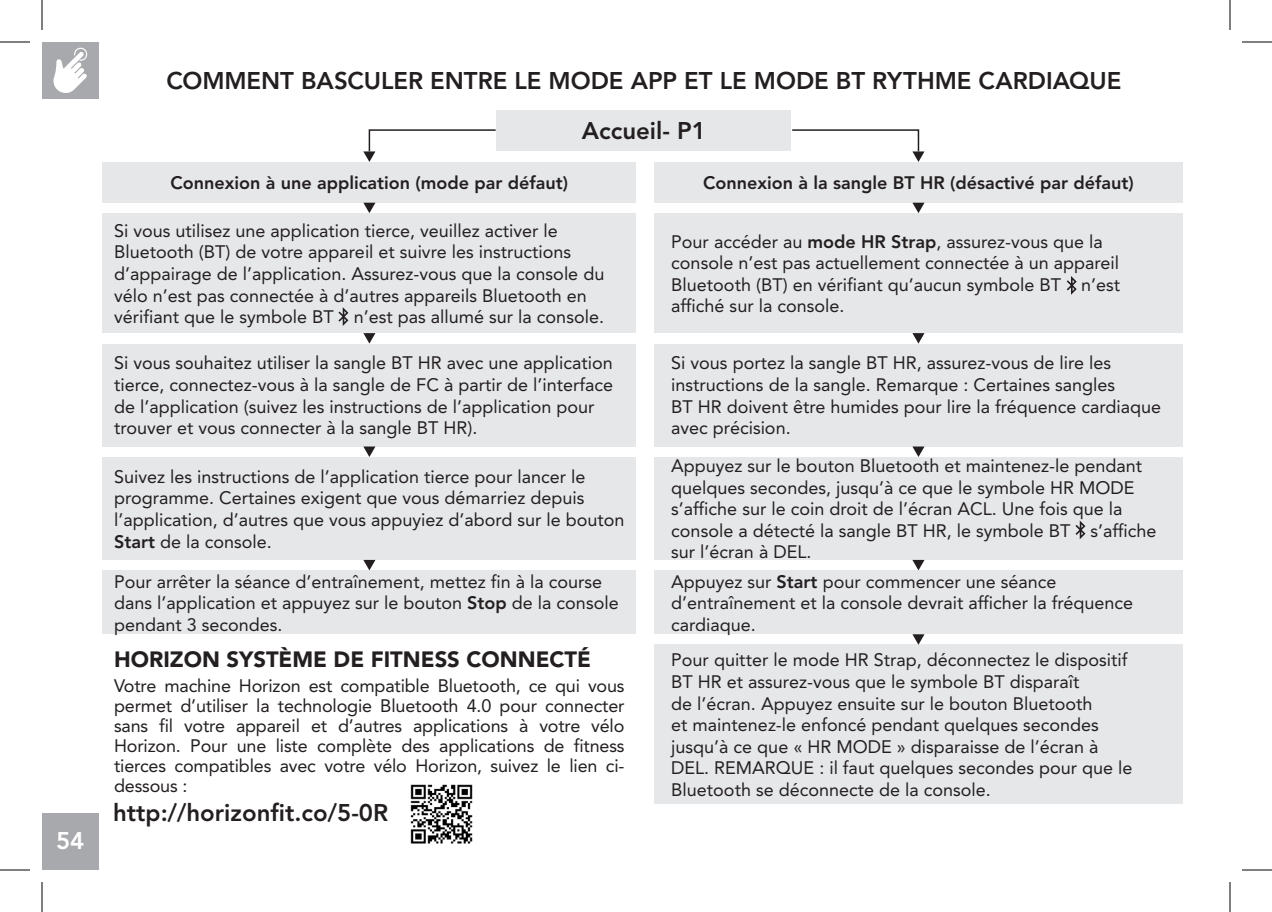
<style>
.page{position:relative;width:1272px;height:912px;background:#fff}
.page>*{position:absolute;margin:0;border:0;box-sizing:border-box;transform-origin:0 0}
.Text_Box{font:800 24px "Avenir LT Std";color:#231f20}
.t1{font:800 24px "Avenir LT Std";color:#fff}
.Text_Box-2{font:900 22px "Avenir LT Std";color:#231f20}
.Text_Box-3{font:18px/21.6px "Avenir LT Std";color:#231f20}
.Text_Box-4{font:800 18px "Avenir LT Std";color:#231f20}
.s1{font-weight:800}
</style>
<div class="page">
<div style="left:42px;top:813px;width:57px;height:57px;background:#a8a9ad"></div>
<svg style="left:42px;top:42px;width:57px;height:57px"></svg>
<div style="left:497px;top:110px;width:294px;height:40px;background:#e6e7e9"></div>
<div style="left:654px;top:162px;width:529px;height:41px;background:#e6e7e9"></div>
<div style="left:654px;top:213px;width:529px;height:120px;background:#e6e7e9"></div>
<div style="left:654px;top:344px;width:529px;height:103px;background:#e6e7e9"></div>
<div style="left:654px;top:457px;width:529px;height:103px;background:#e6e7e9"></div>
<div style="left:654px;top:645px;width:529px;height:159px;background:#e6e7e9"></div>
<div style="left:654px;top:570px;width:529px;height:64px;background:#e6e7e9"></div>
<div style="left:103px;top:162px;width:533px;height:41px;background:#e6e7e9"></div>
<div style="left:103px;top:213px;width:533px;height:120px;background:#e6e7e9"></div>
<div style="left:103px;top:344px;width:533px;height:103px;background:#e6e7e9"></div>
<div style="left:103px;top:457px;width:533px;height:103px;background:#e6e7e9"></div>
<div style="left:103px;top:570px;width:533px;height:64px;background:#e6e7e9"></div>
<svg style="left:1067px;top:276px;width:10px;height:19px"></svg>
<svg style="left:338px;top:307px;width:10px;height:19px"></svg>
<svg style="left:1075px;top:520px;width:10px;height:19px"></svg>
<svg style="left:792px;top:129px;width:133px;height:33px"></svg>
<svg style="left:912px;top:203px;width:13px;height:10px"></svg>
<svg style="left:912px;top:333px;width:13px;height:11px"></svg>
<svg style="left:912px;top:447px;width:13px;height:10px"></svg>
<svg style="left:912px;top:560px;width:13px;height:10px"></svg>
<svg style="left:912px;top:634px;width:13px;height:11px"></svg>
<svg style="left:363px;top:129px;width:134px;height:33px"></svg>
<svg style="left:363px;top:203px;width:12px;height:10px"></svg>
<svg style="left:363px;top:333px;width:12px;height:11px"></svg>
<svg style="left:363px;top:447px;width:12px;height:10px"></svg>
<svg style="left:363px;top:560px;width:12px;height:10px"></svg>
<img style="left:410px;top:784px;width:63px;height:60px">
<hr style="left:0;top:42px;width:30px;height:1px;background:#000">
<hr style="left:1242px;top:42px;width:30px;height:1px;background:#000">
<hr style="left:0;top:870px;width:30px;height:1px;background:#000">
<hr style="left:1242px;top:870px;width:30px;height:1px;background:#000">
<hr style="left:42px;top:0;width:1px;height:30px;background:#000">
<hr style="left:42px;top:882px;width:1px;height:30px;background:#000">
<hr style="left:1230px;top:0;width:1px;height:30px;background:#000">
<hr style="left:1230px;top:882px;width:1px;height:30px;background:#000">
<h1 class="t1" style="left:56px;top:826px;width:30px">54</h1>
<p class="Text_Box" style="left:166px;top:66px;width:957px">COMMENT BASCULER ENTRE LE MODE APP ET LE MODE BT RYTHME CARDIAQUE</p>
<p class="Text_Box" style="left:582px;top:117px;width:126px">Accueil- P1</p>
<p class="Text_Box-4" style="left:703px;top:172px;width:432px">Connexion à la sangle BT HR (désactivé par défaut)</p>
<p class="Text_Box-4" style="left:171px;top:172px;width:399px">Connexion à une application (mode par défaut)</p>
<p class="Text_Box-3" style="left:114px;top:220px;width:492px">Si vous utilisez une application tierce, veuillez activer le Bluetooth (BT) de votre appareil et suivre les instructions d’appairage de l’application. Assurez-vous que la console du vélo n’est pas connectée à d’autres appareils Bluetooth en vérifiant que le symbole BT n’est pas allumé sur la console.</p>
<p class="Text_Box-3" style="left:114px;top:353px;width:500px">Si vous souhaitez utiliser la sangle BT HR avec une application tierce, connectez-vous à la sangle de FC à partir de l’interface de l’application (suivez les instructions de l’application pour trouver et vous connecter à la sangle BT HR).</p>
<p class="Text_Box-3" style="left:114px;top:466px;width:512px">Suivez les instructions de l’application tierce pour lancer le programme. Certaines exigent que vous démarriez depuis l’application, d’autres que vous appuyiez d’abord sur le bouton <span class="s1">Start</span> de la console.</p>
<p class="Text_Box-3" style="left:114px;top:571px;width:506px">Pour arrêter la séance d’entraînement, mettez fin à la course dans l’application et appuyez sur le bouton <span class="s1">Stop</span> de la console pendant 3 secondes.</p>
<p class="Text_Box-2" style="left:114px;top:646px;width:478px">HORIZON SYSTÈME DE FITNESS CONNECTÉ</p>
<p class="Text_Box-3" style="left:114px;top:676px;width:512px;line-height:20px;text-align:justify">Votre machine Horizon est compatible Bluetooth, ce qui vous permet d’utiliser la technologie Bluetooth 4.0 pour connecter sans fil votre appareil et d’autres applications à votre vélo Horizon. Pour une liste complète des applications de fitness tierces compatibles avec votre vélo Horizon, suivez le lien ci&shy;dessous :</p>
<p class="Text_Box" style="left:113px;top:798px;width:277px">http://horizonfit.co/5-0R</p>
<p class="Text_Box-3" style="left:671px;top:231px;width:450px">Pour accéder au <span class="s1">mode HR Strap</span>, assurez-vous que la console n’est pas actuellement connectée à un appareil Bluetooth (BT) en vérifiant qu’aucun symbole BT n’est affiché sur la console.</p>
<p class="Text_Box-3" style="left:671px;top:353px;width:491px">Si vous portez la sangle BT HR, assurez-vous de lire les instructions de la sangle. Remarque : Certaines sangles<br>BT HR doivent être humides pour lire la fréquence cardiaque avec précision.</p>
<p class="Text_Box-3" style="left:671px;top:455px;width:487px">Appuyez sur le bouton Bluetooth et maintenez-le pendant quelques secondes, jusqu’à ce que le symbole HR MODE s’affiche sur le coin droit de l’écran ACL. Une fois que la console a détecté la sangle BT HR, le symbole BT s’affiche sur l’écran à DEL.</p>
<p class="Text_Box-3" style="left:671px;top:571px;width:463px">Appuyez sur <span class="s1">Start</span> pour commencer une séance d’entraînement et la console devrait afficher la fréquence cardiaque.</p>
<p class="Text_Box-3" style="left:671px;top:650px;width:463px">Pour quitter le mode HR Strap, déconnectez le dispositif BT HR et assurez-vous que le symbole BT disparaît<br>de l’écran. Appuyez ensuite sur le bouton Bluetooth<br>et maintenez-le enfoncé pendant quelques secondes jusqu’à ce que « HR MODE » disparaisse de l’écran à DEL. REMARQUE : il faut quelques secondes pour que le Bluetooth se déconnecte de la console.</p>
</div>
